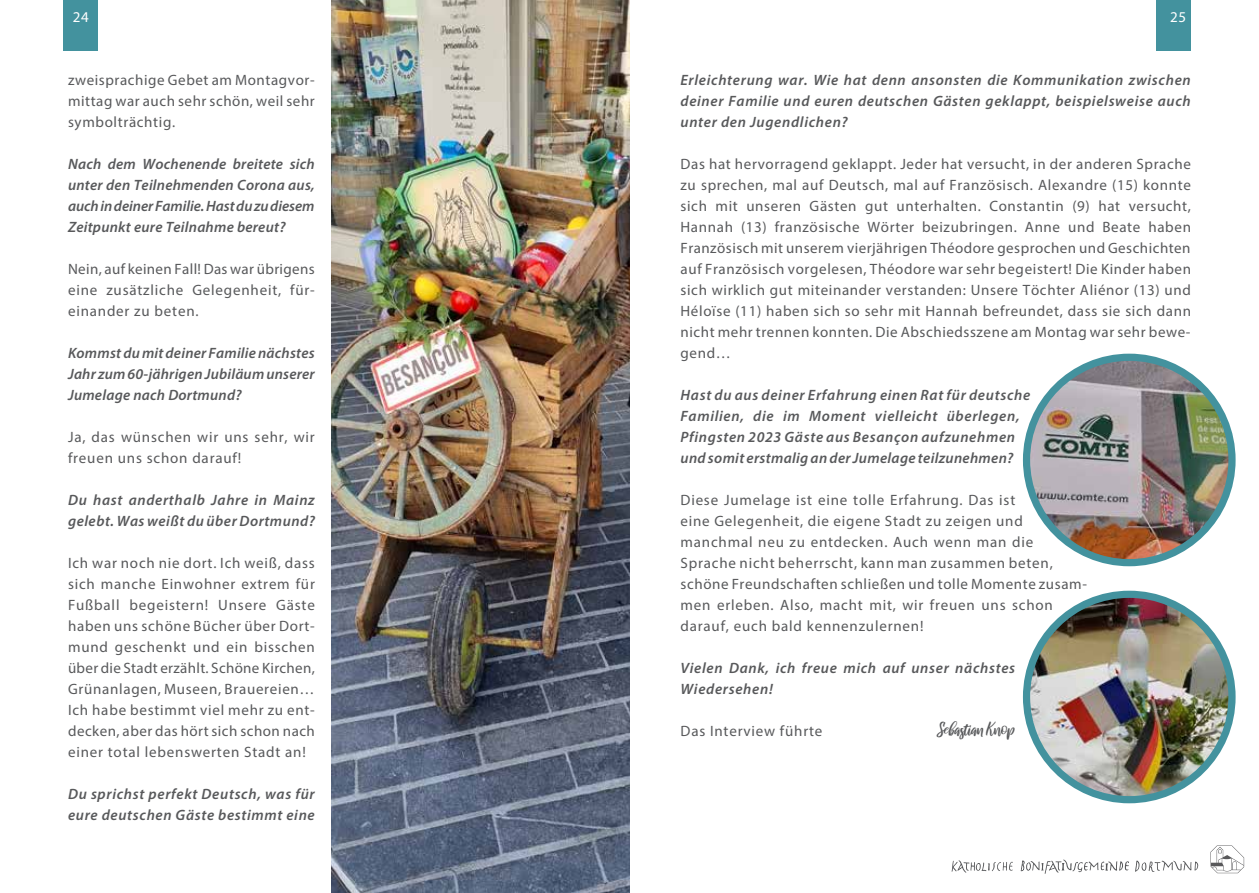
<style>
.page{position:relative;width:1259px;height:893px;background:#fff}
.page>*{position:absolute;margin:0;border:0;box-sizing:border-box;transform-origin:0 0}
.t1{font:18px "raustila";letter-spacing:-.005em;color:#58595b}
.t2{font:15px/21px "Myriad Pro";letter-spacing:.055em;color:#58595b;text-align:justify}
.t3{font:italic 600 15px/21px "Myriad Pro";letter-spacing:.045em;color:#58595b}
.t4{font:15px "Myriad Pro";color:#fff}
</style>
<div class="page">
<div style="left:1157px;top:0;width:34px;height:51px;background:#43929e"></div>
<div style="left:64px;top:0;width:34px;height:51px;background:#43929e"></div>
<svg style="left:1210px;top:845px;width:34px;height:28px"></svg>
<svg style="left:951px;top:859px;width:247px;height:15px"></svg>
<img style="left:332px;top:0;width:297px;height:893px">
<img style="left:1026px;top:594px;width:206px;height:206px;border-radius:103px">
<div style="left:1023px;top:591px;width:212px;height:212px;border:7px solid #43929e;border-radius:50%"></div>
<img style="left:1026px;top:357px;width:206px;height:206px;border-radius:103px">
<div style="left:1023px;top:354px;width:212px;height:212px;border:7px solid #43929e;border-radius:50%"></div>
<p class="t4" style="left:73px;top:8px;width:18px">24</p>
<p class="t4" style="left:1170px;top:8px;width:18px">25</p>
<p class="t2" style="left:68px;top:69px;width:248px">zweisprachige Gebet am Montagvor&shy;mittag war auch sehr schön, weil sehr symbolträchtig.</p>
<p class="t3" style="left:68px;top:153px;width:248px;text-align:justify">Nach dem Wochenende breitete sich unter den Teilnehmenden Corona aus, auch in deiner Familie. Hast du zu diesem Zeitpunkt eure Teilnahme bereut?</p>
<p class="t2" style="left:68px;top:258px;width:248px">Nein, auf keinen Fall! Das war übrigens eine zusätzliche Gelegenheit, für&shy;einander zu beten.</p>
<p class="t3" style="left:68px;top:342px;width:248px;text-align:justify">Kommst du mit deiner Familie nächstes Jahr zum 60-jährigen Jubiläum unserer Jumelage nach Dortmund?</p>
<p class="t2" style="left:68px;top:426px;width:248px">Ja, das wünschen wir uns sehr, wir freuen uns schon darauf!</p>
<p class="t3" style="left:68px;top:489px;width:248px">Du hast anderthalb Jahre in Mainz gelebt. Was weißt du über Dortmund?</p>
<p class="t2" style="left:68px;top:552px;width:248px">Ich war noch nie dort. Ich weiß, dass sich manche Einwohner extrem für Fußball begeistern! Unsere Gäste haben uns schöne Bücher über Dort&shy;mund geschenkt und ein bisschen über die Stadt erzählt. Schöne Kirchen, Grünanlagen, Museen, Brauereien… Ich habe bestimmt viel mehr zu ent&shy;decken, aber das hört sich schon nach einer total lebenswerten Stadt an!</p>
<p class="t3" style="left:68px;top:783px;width:248px">Du sprichst perfekt Deutsch, was für eure deutschen Gäste bestimmt eine</p>
<p class="t3" style="left:680px;top:69px;width:512px;text-align:justify">Erleichterung war. Wie hat denn ansonsten die Kommunikation zwischen deiner Familie und euren deutschen Gästen geklappt, beispielsweise auch unter den Jugendlichen?</p>
<p class="t2" style="left:680px;top:153px;width:512px">Das hat hervorragend geklappt. Jeder hat versucht, in der anderen Sprache zu sprechen, mal auf Deutsch, mal auf Französisch. Alexandre (15) konnte sich mit unseren Gästen gut unterhalten. Constantin (9) hat versucht, Hannah (13) französische Wörter beizubringen. Anne und Beate haben Französisch mit unserem vierjährigen Théodore gesprochen und Geschichten auf Französisch vorgelesen, Théodore war sehr begeistert! Die Kinder haben sich wirklich gut miteinander verstanden: Unsere Töchter Aliénor (13) und Héloïse (11) haben sich so sehr mit Hannah befreundet, dass sie sich dann nicht mehr trennen konnten. Die Abschiedsszene am Montag war sehr bewe&shy;gend…</p>
<p class="t3" style="left:680px;top:384px;width:351px">Hast du aus deiner Erfahrung einen Rat für deutsche Familien, die im Moment vielleicht überlegen, Pfingsten 2023 Gäste aus Besançon aufzunehmen und somit erstmalig an der Jumelage teilzunehmen?</p>
<p class="t2" style="left:680px;top:489px;width:408px;text-align:left">Diese Jumelage ist eine tolle Erfahrung. Das ist<br>eine Gelegenheit, die eigene Stadt zu zeigen und manchmal neu zu entdecken. Auch wenn man die Sprache nicht beherrscht, kann man zusammen beten, schöne Freundschaften schließen und tolle Momente zusam&shy;men erleben. Also, macht mit, wir freuen uns schon darauf, euch bald kennenzulernen!</p>
<p class="t3" style="left:680px;top:657px;width:336px">Vielen Dank, ich freue mich auf unser nächstes<br>Wiedersehen!</p>
<p class="t2" style="left:680px;top:720px;width:143px">Das Interview führte</p>
<p class="t1" style="left:937px;top:719px;width:79px">Sebastian Knop</p>
</div>
